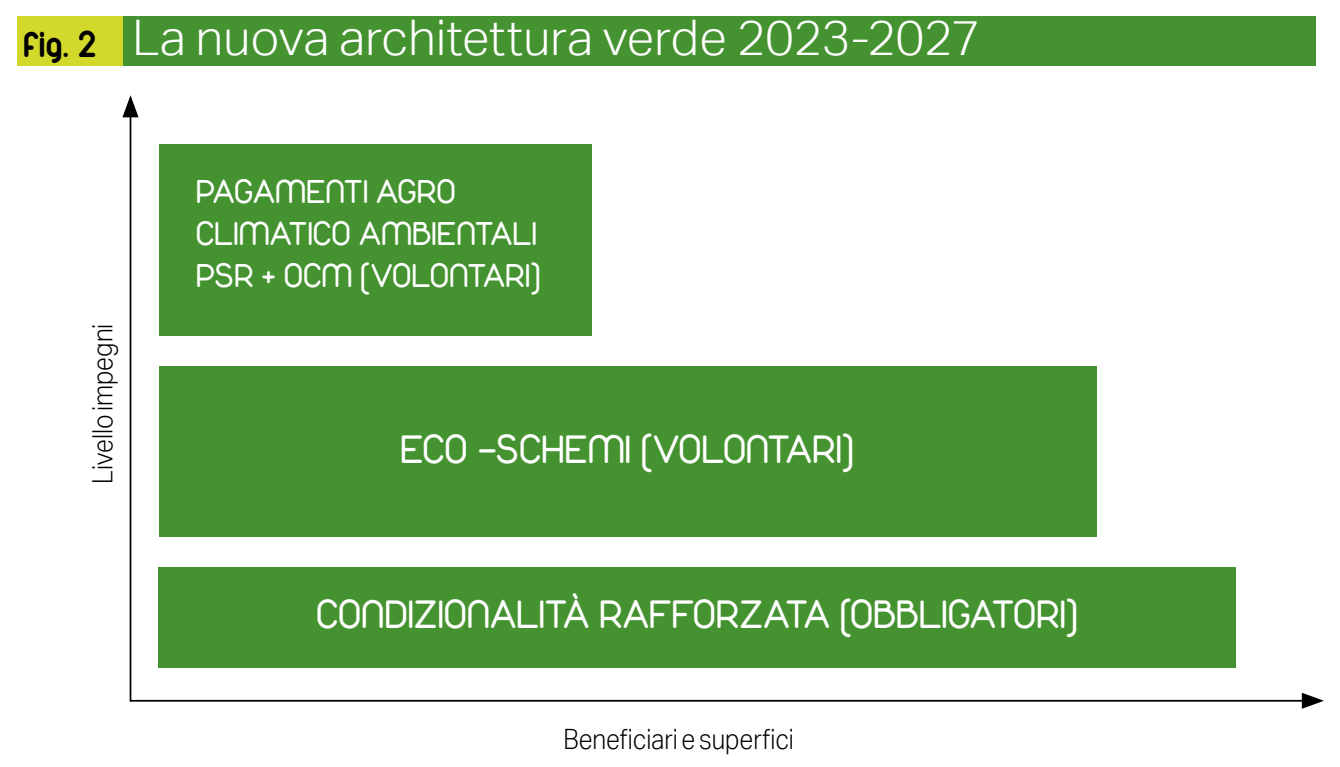
<style>
.page{position:relative;width:1340px;height:767px;background:#fff}
.page>*{position:absolute;margin:0;border:0;box-sizing:border-box;transform-origin:0 0}
.t1{font:300 49px "Aktiv Grotesk";color:#fff}
.t2{font:42px "Duepuntozero";color:#fff}
.t3{font:35px/42px "Duepuntozero";letter-spacing:.005em;color:#fff}
.t4{font:300 28px "Aktiv Grotesk";color:#000;scale:.88 1}
.s1{font-family:"Duepuntozero";font-weight:700;font-size:38.5px;color:#000}
</style>
<div class="page">
<hr style="left:130px;top:112px;width:1px;height:589px;background:#000">
<svg style="left:122px;top:95px;width:17px;height:22px"></svg>
<hr style="left:130px;top:699px;width:1177px;height:2px;background:#000">
<svg style="left:1301px;top:692px;width:22px;height:16px"></svg>
<div style="left:122px;top:16px;width:1193px;height:49px;background:#459330"></div>
<div style="left:17px;top:16px;width:105px;height:49px;background:#d3d92b"></div>
<div style="left:159px;top:567px;width:1077px;height:100px;background:#459330"></div>
<div style="left:159px;top:366px;width:937px;height:171px;background:#459330"></div>
<div style="left:159px;top:144px;width:432px;height:191px;background:#459330"></div>
<p class="t1" style="left:23px;top:10px;width:959px"><span class="s1">fig. 2</span> La nuova architettura verde 2023-2027</p>
<p class="t4" style="left:86px;top:483px;width:183px;rotate:-90deg">Livello impegni</p>
<p class="t3" style="left:196px;top:171px;width:346px">PAGAMENTI AGRO<br>CLIMATICO AMBIENTALI<br>PSR + OCM (VOLONTARI)</p>
<p class="t2" style="left:400px;top:427px;width:455px">ECO –SCHEMI (VOLONTARI)</p>
<p class="t2" style="left:316px;top:591px;width:763px">CONDIZIONALITÀ RAFFORZATA (OBBLIGATORI)</p>
<p class="t4" style="left:563px;top:722px;width:263px">Beneficiari e superfici</p>
</div>
